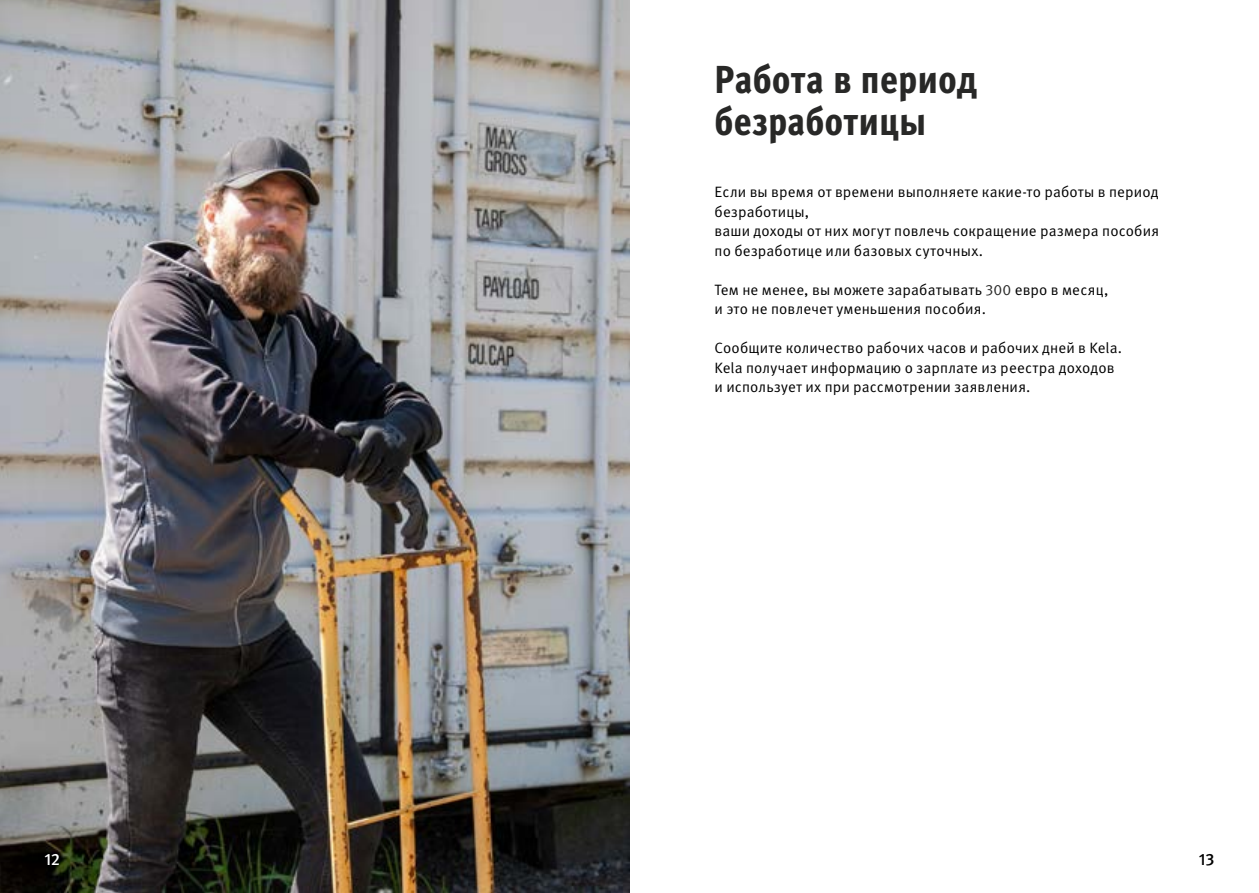
<style>
.page{position:relative;width:1259px;height:893px;background:#fff}
.page>*{position:absolute;margin:0;border:0;box-sizing:border-box;transform-origin:0 0}
.H1_otsikko{font:800 condensed 39px/42px "Meta Pro";letter-spacing:.005em;color:#282827}
.t1{font:500 16.5px "Meta Pro";color:#fff}
.t2{font:500 16.5px "Meta Pro";color:#000}
.Body_copy{font:15px/19.5px "Meta Pro Norm";letter-spacing:.01em;color:#000}
.s1{color:#282827}
</style>
<div class="page">
<img style="left:0;top:0;width:629px;height:893px">
<h1 class="H1_otsikko" style="left:714px;top:57px;width:264px">Работа в период безработицы</h1>
<p class="Body_copy" style="left:714px;top:181px;width:445px">Если вы время от времени выполняете какие-то работы в период безработицы,</p>
<p class="Body_copy" style="left:714px;top:220px;width:446px">ваши доходы от них могут повлечь сокращение размера пособия по безработице или базовых суточных.</p>
<p class="Body_copy" style="left:714px;top:279px;width:395px">Тем не менее, вы можете зарабатывать <span class="s1">300</span> евро в месяц,</p>
<p class="Body_copy" style="left:714px;top:298px;width:273px">и это не повлечет уменьшения пособия.</p>
<p class="Body_copy" style="left:714px;top:337px;width:409px">Сообщите количество рабочих часов и рабочих дней в Kela.</p>
<p class="Body_copy" style="left:714px;top:357px;width:401px">Kela получает информацию о зарплате из реестра доходов</p>
<p class="Body_copy" style="left:714px;top:376px;width:317px">и использует их при рассмотрении заявления.</p>
<p class="t1" style="left:44px;top:846px;width:17px">12</p>
<p class="t2" style="left:1199px;top:846px;width:17px">13</p>
</div>
